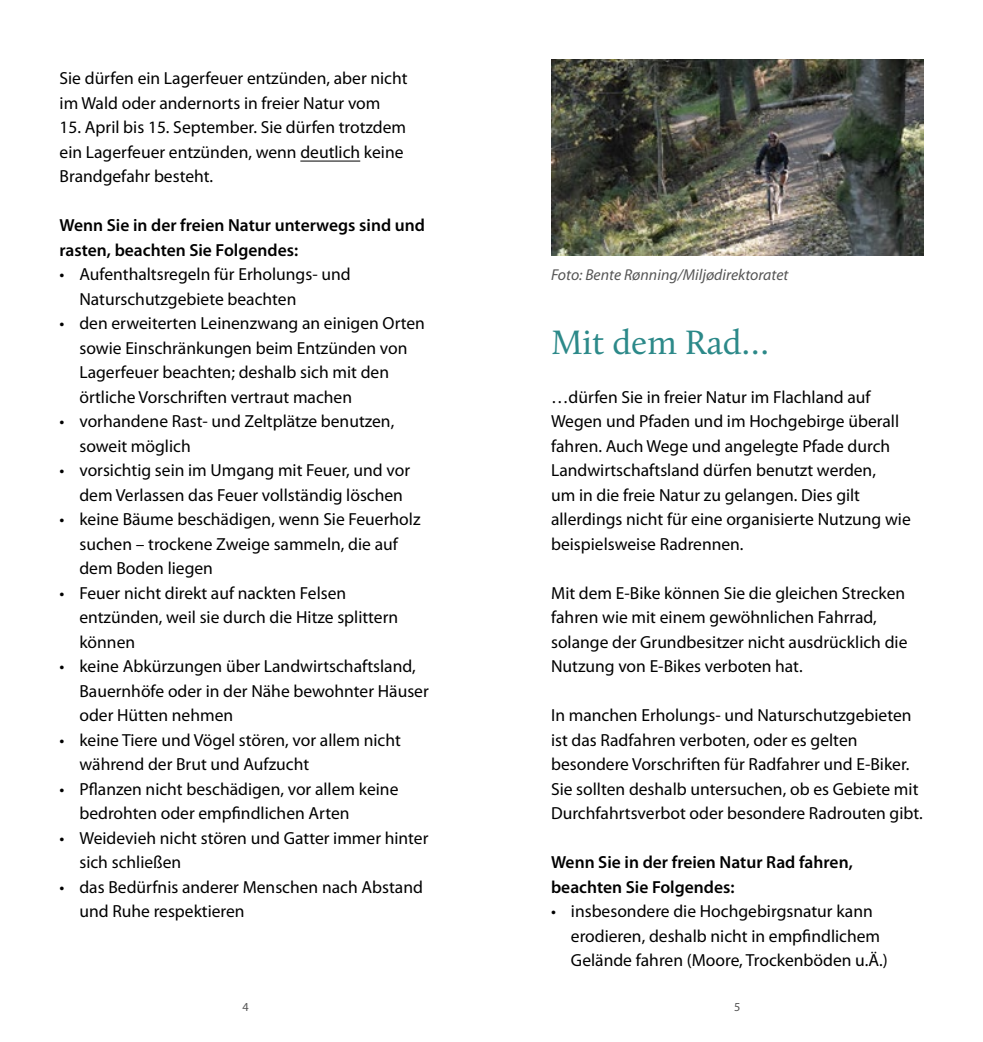
<style>
.page{position:relative;width:983px;height:1042px;background:#fff}
.page>*{position:absolute;margin:0;border:0;box-sizing:border-box;transform-origin:0 0}
.t1{font:35px "Calluna";color:#2c8989}
.t2{font:17.5px/24.5px "Myriad Pro";color:#000}
.t3{font:600 17.5px/24.5px "Myriad Pro";color:#000}
.t4{font:italic 15.75px "Myriad Pro";color:#555}
.t5{font:12.25px "Myriad Pro";color:#555}
</style>
<div class="page">
<hr style="left:300px;top:161px;width:60px;height:1px;background:#000">
<img style="left:551px;top:60px;width:372px;height:196px">
<p class="t2" style="left:60px;top:66px;width:349px">Sie dürfen ein Lagerfeuer entzünden, aber nicht im Wald oder andernorts in freier Natur vom</p>
<p class="t2" style="left:60px;top:115px;width:348px">15. April bis 15. September. Sie dürfen trotzdem ein Lagerfeuer entzünden, wenn deutlich keine<br>Brandgefahr besteht.</p>
<p class="t3" style="left:60px;top:213px;width:367px">Wenn Sie in der freien Natur unterwegs sind und rasten, beachten Sie Folgendes:</p>
<p class="t2" style="left:79px;top:262px;width:273px;text-indent:-20px">• Aufenthaltsregeln für Erholungs- und<br>Naturschutzgebiete beachten</p>
<p class="t2" style="left:79px;top:311px;width:347px;text-indent:-20px">• den erweiterten Leinenzwang an einigen Orten sowie Einschränkungen beim Entzünden von Lagerfeuer beachten; deshalb sich mit den örtliche Vorschriften vertraut machen</p>
<p class="t2" style="left:79px;top:409px;width:316px;text-indent:-20px">• vorhandene Rast- und Zeltplätze benutzen, soweit möglich</p>
<p class="t2" style="left:79px;top:458px;width:332px;text-indent:-20px">• vorsichtig sein im Umgang mit Feuer, und vor dem Verlassen das Feuer vollständig löschen</p>
<p class="t2" style="left:79px;top:507px;width:342px;text-indent:-20px">• keine Bäume beschädigen, wenn Sie Feuerholz suchen – trockene Zweige sammeln, die auf dem Boden liegen</p>
<p class="t2" style="left:79px;top:581px;width:320px;text-indent:-20px">• Feuer nicht direkt auf nackten Felsen entzünden, weil sie durch die Hitze splittern können</p>
<p class="t2" style="left:79px;top:654px;width:351px;text-indent:-20px">• keine Abkürzungen über Landwirtschaftsland,<br>Bauernhöfe oder in der Nähe bewohnter Häuser oder Hütten nehmen</p>
<p class="t2" style="left:79px;top:728px;width:323px;text-indent:-20px">• keine Tiere und Vögel stören, vor allem nicht während der Brut und Aufzucht</p>
<p class="t2" style="left:79px;top:777px;width:320px;text-indent:-20px">• Pflanzen nicht beschädigen, vor allem keine bedrohten oder empfindlichen Arten</p>
<p class="t2" style="left:79px;top:826px;width:350px;text-indent:-20px">• Weidevieh nicht stören und Gatter immer hinter sich schließen</p>
<p class="t2" style="left:79px;top:875px;width:345px;text-indent:-20px">• das Bedürfnis anderer Menschen nach Abstand und Ruhe respektieren</p>
<p class="t4" style="left:551px;top:266px;width:239px">Foto: Bente Rønning/Miljødirektoratet</p>
<h1 class="t1" style="left:551px;top:321px;width:219px">Mit dem Rad…</h1>
<p class="t2" style="left:551px;top:385px;width:361px">…dürfen Sie in freier Natur im Flachland auf Wegen und Pfaden und im Hochgebirge überall fahren. Auch Wege und angelegte Pfade durch Landwirtschaftsland dürfen benutzt werden,<br>um in die freie Natur zu gelangen. Dies gilt allerdings nicht für eine organisierte Nutzung wie beispielsweise Radrennen.</p>
<p class="t2" style="left:551px;top:581px;width:358px">Mit dem E-Bike können Sie die gleichen Strecken fahren wie mit einem gewöhnlichen Fahrrad, solange der Grundbesitzer nicht ausdrücklich die Nutzung von E-Bikes verboten hat.</p>
<p class="t2" style="left:551px;top:703px;width:373px">In manchen Erholungs- und Naturschutzgebieten ist das Radfahren verboten, oder es gelten besondere Vorschriften für Radfahrer und E-Biker.<br>Sie sollten deshalb untersuchen, ob es Gebiete mit Durchfahrtsverbot oder besondere Radrouten gibt.</p>
<p class="t3" style="left:551px;top:850px;width:303px">Wenn Sie in der freien Natur Rad fahren, beachten Sie Folgendes:</p>
<p class="t2" style="left:570px;top:899px;width:318px;text-indent:-20px">• insbesondere die Hochgebirgsnatur kann erodieren, deshalb nicht in empfindlichem<br>Gelände fahren (Moore, Trockenböden u.Ä.)</p>
<p class="t5" style="left:242px;top:1000px;width:8px">4</p>
<p class="t5" style="left:734px;top:1000px;width:8px">5</p>
</div>
